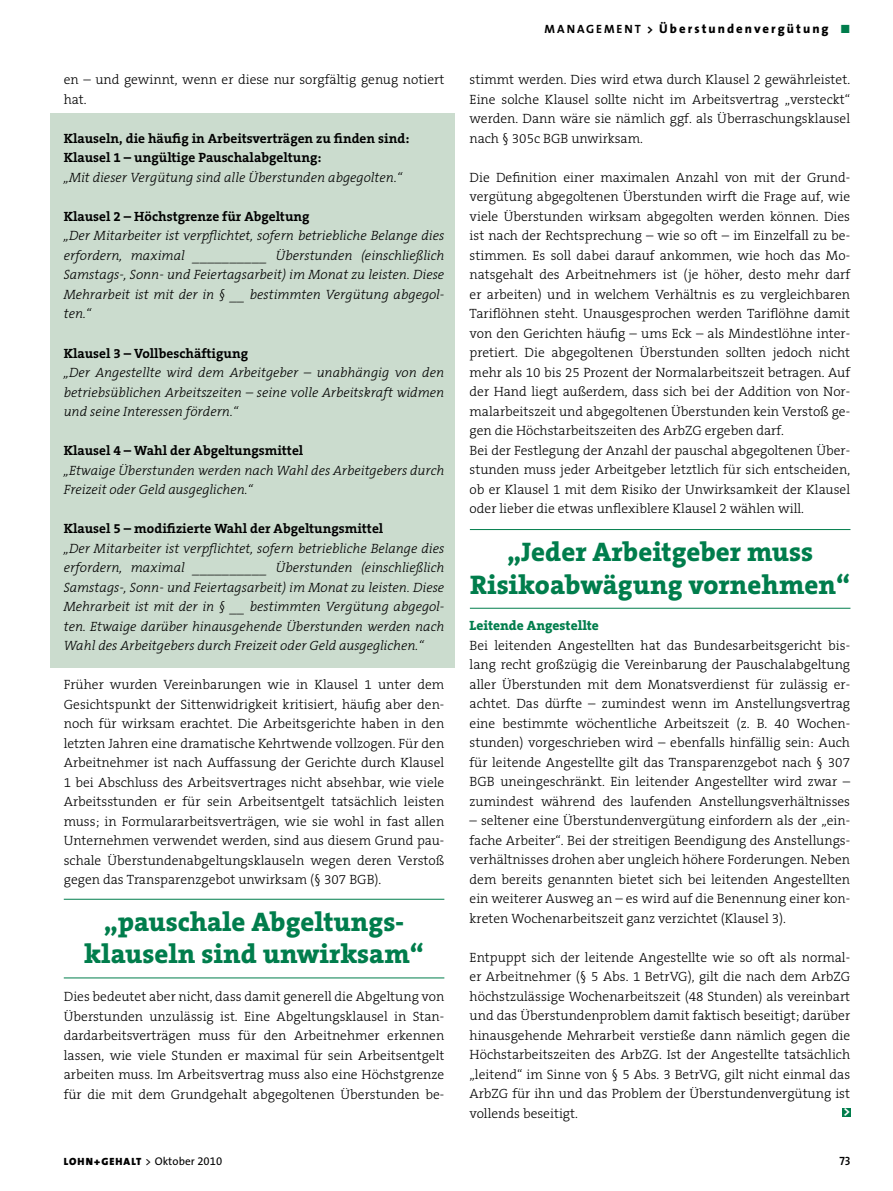
<style>
.page{position:relative;width:893px;height:1191px;background:#fff}
.page>*{position:absolute;margin:0;border:0;box-sizing:border-box;transform-origin:0 0}
.t1{font:800 27px/32.4px "The Serif B8";color:#007d4c;text-align:center}
.t2{font:300 13.5px/19.5px "The Serif B3";color:#000;text-align:justify}
.t3{font:italic 300 13.5px/19.5px "The Serif B3";color:#000;text-align:justify}
.t4{font:700 13.5px/19.5px "The Serif B7";color:#000}
.t5{font:800 13.5px "The Serif B8";color:#007d4c}
.t6{font:700 13.5px "The Serif B7";color:#fff}
.t7{font:800 12.75px "The Sans";letter-spacing:.16em;color:#000}
.t8{font:12px "The Sans Semi Bold Caps";color:#000}
.t9{font:900 10.5px "The Sans";letter-spacing:.1em;color:#000}
.s1{font-weight:700;font-size:12px}
.s2{font-family:"The Sans Bold Expert";font-weight:400;font-size:12px;color:#007d4c}
.s3{font-weight:400;font-size:11.25px}
.s4{font-family:"The Sans Expert";font-weight:400;font-size:11.25px}
</style>
<div class="page">
<div style="left:50px;top:113px;width:405px;height:555px;background:#cbdcce"></div>
<div style="left:842px;top:1107px;width:8px;height:9px;background:#007d4c"></div>
<hr style="left:64px;top:899px;width:380px;height:1px;background:#007d4c">
<hr style="left:64px;top:977px;width:380px;height:1px;background:#007d4c">
<hr style="left:470px;top:529px;width:380px;height:1px;background:#007d4c">
<hr style="left:470px;top:608px;width:380px;height:1px;background:#007d4c">
<p class="t2" style="left:64px;top:71px;width:382px">en – und gewinnt, wenn er diese nur sorgfältig genug notiert hat.</p>
<p class="t4" style="left:64px;top:129px;width:347px">Klauseln, die häufig in Arbeitsverträgen zu finden sind:<br>Klausel 1 – ungültige Pauschalabgeltung:</p>
<p class="t3" style="left:64px;top:168px;width:340px">„Mit dieser Vergütung sind alle Überstunden abgegolten.“</p>
<p class="t4" style="left:64px;top:207px;width:247px">Klausel 2 – Höchstgrenze für Abgeltung</p>
<p class="t3" style="left:64px;top:227px;width:382px">„Der Mitarbeiter ist verpflichtet, sofern betriebliche Belange dies erfordern, maximal __________ Überstunden (einschließlich Samstags-, Sonn- und Feiertagsarbeit) im Monat zu leisten. Diese Mehrarbeit ist mit der in § __ bestimmten Vergütung abgegol&shy;ten.“</p>
<p class="t4" style="left:64px;top:343px;width:186px">Klausel 3 – Vollbeschäftigung</p>
<p class="t3" style="left:64px;top:363px;width:382px">„Der Angestellte wird dem Arbeitgeber – unabhängig von den betriebsüblichen Arbeitszeiten – seine volle Arbeitskraft widmen und seine Interessen fördern.“</p>
<p class="t4" style="left:64px;top:441px;width:241px">Klausel 4 – Wahl der Abgeltungsmittel</p>
<p class="t3" style="left:64px;top:461px;width:382px">„Etwaige Überstunden werden nach Wahl des Arbeitgebers durch<br>Freizeit oder Geld ausgeglichen.“</p>
<p class="t4" style="left:64px;top:519px;width:321px">Klausel 5 – modifizierte Wahl der Abgeltungsmittel</p>
<p class="t3" style="left:64px;top:539px;width:382px">„Der Mitarbeiter ist verpflichtet, sofern betriebliche Belange dies erfordern, maximal __________ Überstunden (einschließlich Samstags-, Sonn- und Feiertagsarbeit) im Monat zu leisten. Diese Mehrarbeit ist mit der in § __ bestimmten Vergütung abgegol&shy;ten. Etwaige darüber hinausgehende Überstunden werden nach Wahl des Arbeitgebers durch Freizeit oder Geld ausgeglichen.“</p>
<p class="t2" style="left:64px;top:675px;width:382px">Früher wurden Vereinbarungen wie in Klausel 1 unter dem Gesichtspunkt der Sittenwidrigkeit kritisiert, häufig aber den&shy;noch für wirksam erachtet. Die Arbeitsgerichte haben in den letzten Jahren eine dramatische Kehrtwende vollzogen. Für den Arbeitnehmer ist nach Auffassung der Gerichte durch Klausel 1 bei Abschluss des Arbeitsvertrages nicht absehbar, wie viele Arbeitsstunden er für sein Arbeitsentgelt tatsächlich leisten muss; in Formulararbeitsverträgen, wie sie wohl in fast allen Unternehmen verwendet werden, sind aus diesem Grund pau&shy;schale Überstundenabgeltungsklauseln wegen deren Verstoß gegen das Transparenzgebot unwirksam (§ 307 BGB).</p>
<h1 class="t1" style="left:84px;top:906px;width:341px">„pauschale Abgeltungs&shy;klauseln sind unwirksam“</h1>
<p class="t2" style="left:64px;top:987px;width:382px">Dies bedeutet aber nicht, dass damit generell die Abgeltung von Überstunden unzulässig ist. Eine Abgeltungsklausel in Stan&shy;dardarbeitsverträgen muss für den Arbeitnehmer erkennen lassen, wie viele Stunden er maximal für sein Arbeitsentgelt arbeiten muss. Im Arbeitsvertrag muss also eine Höchstgrenze für die mit dem Grundgehalt abgegoltenen Überstunden be-</p>
<p class="t7" style="left:544px;top:21px;width:307px"><span class="s1">MANAGEMENT &gt;</span> Überstundenvergütung <span class="s2">ó</span></p>
<p class="t2" style="left:470px;top:70px;width:382px">stimmt werden. Dies wird etwa durch Klausel 2 gewährleistet.<br>Eine solche Klausel sollte nicht im Arbeitsvertrag „versteckt“ werden. Dann wäre sie nämlich ggf. als Überraschungsklausel nach § 305c BGB unwirksam.</p>
<p class="t2" style="left:470px;top:168px;width:382px;text-align:left">Die Definition einer maximalen Anzahl von mit der Grund&shy;vergütung abgegoltenen Überstunden wirft die Frage auf, wie viele Überstunden wirksam abgegolten werden können. Dies ist nach der Rechtsprechung – wie so oft – im Einzelfall zu be&shy;stimmen. Es soll dabei darauf ankommen, wie hoch das Mo&shy;natsgehalt des Arbeitnehmers ist (je höher, desto mehr darf er arbeiten) und in welchem Verhältnis es zu vergleichbaren Tariflöhnen steht. Unausgesprochen werden Tariflöhne damit von den Gerichten häufig – ums Eck – als Mindestlöhne inter&shy;pretiert. Die abgegoltenen Überstunden sollten jedoch nicht mehr als 10 bis 25 Prozent der Normalarbeitszeit betragen. Auf der Hand liegt außerdem, dass sich bei der Addition von Nor&shy;malarbeitszeit und abgegoltenen Überstunden kein Verstoß ge&shy;gen die Höchstarbeitszeiten des ArbZG ergeben darf.<br>Bei der Festlegung der Anzahl der pauschal abgegoltenen Über&shy;stunden muss jeder Arbeitgeber letztlich für sich entscheiden, ob er Klausel 1 mit dem Risiko der Unwirksamkeit der Klausel oder lieber die etwas unflexiblere Klausel 2 wählen will.</p>
<h1 class="t1" style="left:470px;top:536px;width:382px">„Jeder Arbeitgeber muss<br>Risikoabwägung vornehmen“</h1>
<p class="t5" style="left:470px;top:618px;width:131px">Leitende Angestellte</p>
<p class="t2" style="left:470px;top:636px;width:382px">Bei leitenden Angestellten hat das Bundesarbeitsgericht bis&shy;lang recht großzügig die Vereinbarung der Pauschalabgeltung aller Überstunden mit dem Monatsverdienst für zulässig er&shy;achtet. Das dürfte – zumindest wenn im Anstellungsvertrag eine bestimmte wöchentliche Arbeitszeit (z. B. 40 Wochen&shy;stunden) vorgeschrieben wird – ebenfalls hinfällig sein: Auch für leitende Angestellte gilt das Transparenzgebot nach § 307<br>BGB uneingeschränkt. Ein leitender Angestellter wird zwar – zumindest während des laufenden Anstellungsverhältnisses</p>
<p class="t2" style="left:470px;top:811px;width:382px">– seltener eine Überstundenvergütung einfordern als der „ein&shy;fache Arbeiter“. Bei der streitigen Beendigung des Anstellungs&shy;verhältnisses drohen aber ungleich höhere Forderungen. Neben dem bereits genannten bietet sich bei leitenden Angestellten ein weiterer Ausweg an – es wird auf die Benennung einer kon&shy;kreten Wochenarbeitszeit ganz verzichtet (Klausel 3).</p>
<p class="t2" style="left:470px;top:948px;width:382px">Entpuppt sich der leitende Angestellte wie so oft als normal&shy;er Arbeitnehmer (§ 5 Abs. 1 BetrVG), gilt die nach dem ArbZG höchstzulässige Wochenarbeitszeit (48 Stunden) als vereinbart und das Überstundenproblem damit faktisch beseitigt; darüber hinausgehende Mehrarbeit verstieße dann nämlich gegen die Höchstarbeitszeiten des ArbZG. Ist der Angestellte tatsächlich „leitend“ im Sinne von § 5 Abs. 3 BetrVG, gilt nicht einmal das ArbZG für ihn und das Problem der Überstundenvergütung ist vollends beseitigt.</p>
<p class="t6" style="left:843px;top:1104px;width:9px">&gt;</p>
<p class="t9" style="left:64px;top:1152px;width:160px">LOHN+GEHALT <span class="s3">&gt; Oktober</span> <span class="s4">2010</span></p>
<p class="t8" style="left:839px;top:1151px;width:13px">73</p>
</div>
